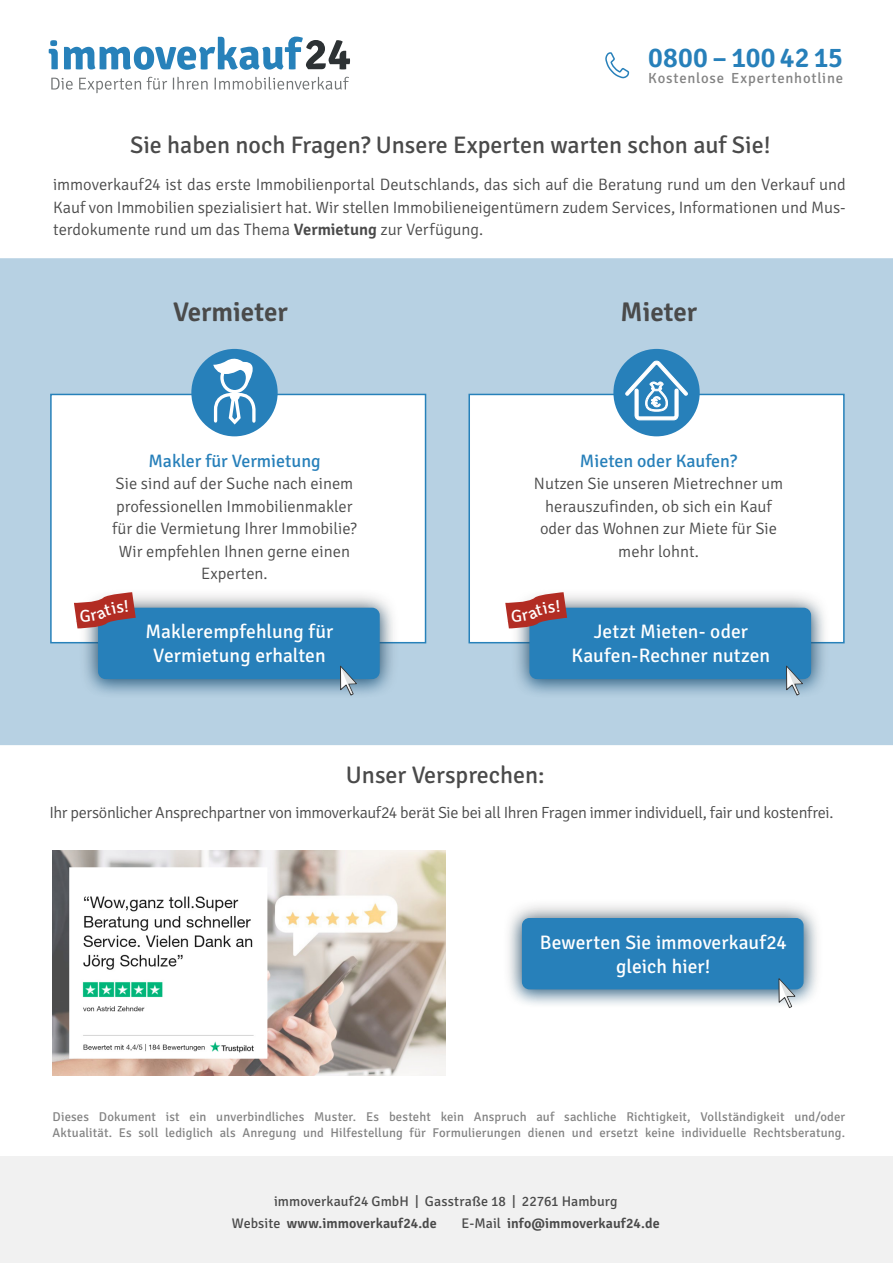
<style>
.page{position:relative;width:893px;height:1263px;background:#fff}
.page>*{position:absolute;margin:0;border:0;box-sizing:border-box;transform-origin:0 0}
.t1{font:600 27.9px "Signika";letter-spacing:.005em;color:#2780ba}
.t2{font:600 27px "Signika";color:#4a4a4a}
.t3{font:24px "Signika";color:#4a4a4a}
.t4{font:19.5px/24px "Signika";color:#fff;text-align:center}
.t5{font:18px "Signika";color:#2780ba}
.t6{font:300 16.5px/22.5px "Signika";color:#4a4a4a;text-align:center}
.t7{font:300 16.2px "Signika";letter-spacing:-.02em;color:#4a4a4a}
.t8{font:14.7px "Signika";letter-spacing:.05em;color:#838383}
.t9{font:14.1px/22.5px "Signika";letter-spacing:.005em;color:#4a4a4a}
.t10{font:600 14.1px "Signika";letter-spacing:.005em;color:#4a4a4a}
.t11{font:12.75px "Signika";letter-spacing:.01em;color:#838383}
.s1{font-weight:600}
.s2{font-weight:400}
</style>
<div class="page">
<div style="left:0;top:1157px;width:893px;height:106px;background:#f1f1f1"></div>
<svg style="left:64px;top:37px;width:286px;height:33px"></svg>
<svg style="left:49px;top:40px;width:9px;height:29px"></svg>
<svg style="left:51px;top:78px;width:22px;height:12px"></svg>
<svg style="left:79px;top:78px;width:62px;height:15px"></svg>
<svg style="left:147px;top:77px;width:20px;height:13px"></svg>
<svg style="left:173px;top:77px;width:35px;height:13px"></svg>
<svg style="left:215px;top:77px;width:134px;height:13px"></svg>
<svg style="left:605px;top:52px;width:25px;height:27px"></svg>
<div style="left:0;top:258px;width:893px;height:487px;background:#b7d1e3"></div>
<div style="left:50px;top:394px;width:376px;height:249px;background:#fff;border:2px solid #2781ba"></div>
<div style="left:468px;top:394px;width:377px;height:249px;background:#fff;border:2px solid #2781ba"></div>
<div style="left:191px;top:349px;width:87px;height:87px;background:#2780ba;border-radius:50%"></div>
<div style="left:220px;top:362px;width:29px;height:31px;border:3px solid #fff;border-radius:50%"></div>
<svg style="left:213px;top:358px;width:40px;height:23px"></svg>
<svg style="left:213px;top:390px;width:43px;height:35px"></svg>
<div style="left:613px;top:349px;width:87px;height:87px;background:#2780ba;border-radius:50%"></div>
<svg style="left:625px;top:361px;width:63px;height:59px"></svg>
<div style="left:78px;top:588px;width:321px;height:111px;background:#231f20;opacity:.58"></div>
<div style="left:98px;top:608px;width:282px;height:71px;background:#2780ba;border-radius:8px"></div>
<div style="left:509px;top:588px;width:322px;height:111px;background:#231f20;opacity:.58"></div>
<div style="left:529px;top:608px;width:282px;height:71px;background:#2780ba;border-radius:8px"></div>
<svg style="left:339px;top:665px;width:19px;height:31px"></svg>
<svg style="left:785px;top:665px;width:19px;height:31px"></svg>
<div style="left:502px;top:898px;width:321px;height:111px;background:#231f20;opacity:.58"></div>
<div style="left:522px;top:918px;width:282px;height:71px;background:#2780ba;border-radius:8px"></div>
<svg style="left:778px;top:978px;width:18px;height:31px"></svg>
<img style="left:52px;top:850px;width:394px;height:225px">
<svg style="left:74px;top:592px;width:62px;height:36px"></svg>
<svg style="left:505px;top:592px;width:62px;height:36px"></svg>
<h1 class="t1" style="left:648px;top:42px;width:196px">0800 – 100 42 15</h1>
<p class="t8" style="left:648px;top:70px;width:196px">Kostenlose Expertenhotline</p>
<p class="t3" style="left:130px;top:131px;width:642px">Sie haben noch Fragen? Unsere Experten warten schon auf Sie!</p>
<p class="t6" style="left:53px;top:174px;width:794px;text-align:justify">immoverkauf24 ist das erste Immobilienportal Deutschlands, das sich auf die Beratung rund um den Verkauf und Kauf von Immobilien spezialisiert hat. Wir stellen Immobilieneigentümern zudem Services, Informationen und Mus&shy;terdokumente rund um das Thema <span class="s1">Vermietung</span> zur Verfügung.</p>
<p class="t2" style="left:173px;top:296px;width:116px">Vermieter</p>
<p class="t5" style="left:148px;top:450px;width:174px">Makler für Vermietung</p>
<p class="t6" style="left:112px;top:472px;width:246px">Sie sind auf der Suche nach einem professionellen Immobilienmakler für die Vermietung Ihrer Immobilie?<br>Wir empfehlen Ihnen gerne einen<br>Experten.</p>
<p class="t4" style="left:145px;top:620px;width:190px">Maklerempfehlung für</p>
<p class="t4" style="left:153px;top:644px;width:174px">Vermietung erhalten</p>
<p class="t2" style="left:621px;top:296px;width:78px">Mieter</p>
<p class="t5" style="left:580px;top:450px;width:159px">Mieten oder Kaufen?</p>
<p class="t6" style="left:534px;top:472px;width:251px">Nutzen Sie unseren Mietrechner um herauszufinden, ob sich ein Kauf oder das Wohnen zur Miete für Sie mehr lohnt.</p>
<p class="t4" style="left:594px;top:620px;width:156px">Jetzt Mieten- oder</p>
<p class="t4" style="left:572px;top:644px;width:200px">Kaufen-Rechner nutzen</p>
<p class="t3" style="left:346px;top:761px;width:200px">Unser Versprechen:</p>
<p class="t7" style="left:50px;top:803px;width:785px">Ihr persönlicher Ansprechpartner von immoverkauf24 berät Sie bei all Ihren Fragen immer individuell, fair und kostenfrei.</p>
<p class="t4" style="left:540px;top:930px;width:248px">Bewerten Sie immoverkauf24 gleich hier!</p>
<p class="t11" style="left:53px;top:1110px;width:794px">Dieses Dokument ist ein unverbindliches Muster. Es besteht kein Anspruch auf sachliche Richtigkeit, Vollständigkeit und/oder</p>
<p class="t11" style="left:53px;top:1125px;width:794px">Aktualität. Es soll lediglich als Anregung und Hilfestellung für Formulierungen dienen und ersetzt keine individuelle Rechtsberatung.</p>
<p class="t9" style="left:232px;top:1190px;width:387px;text-indent:42px">immoverkauf24 GmbH | Gasstraße 18 | 22761 Hamburg<br>Website <span class="s1">www.immoverkauf24.de</span></p>
<p class="t10" style="left:462px;top:1215px;width:200px"><span class="s2">E-Mail</span> info@immoverkauf24.de</p>
</div>
